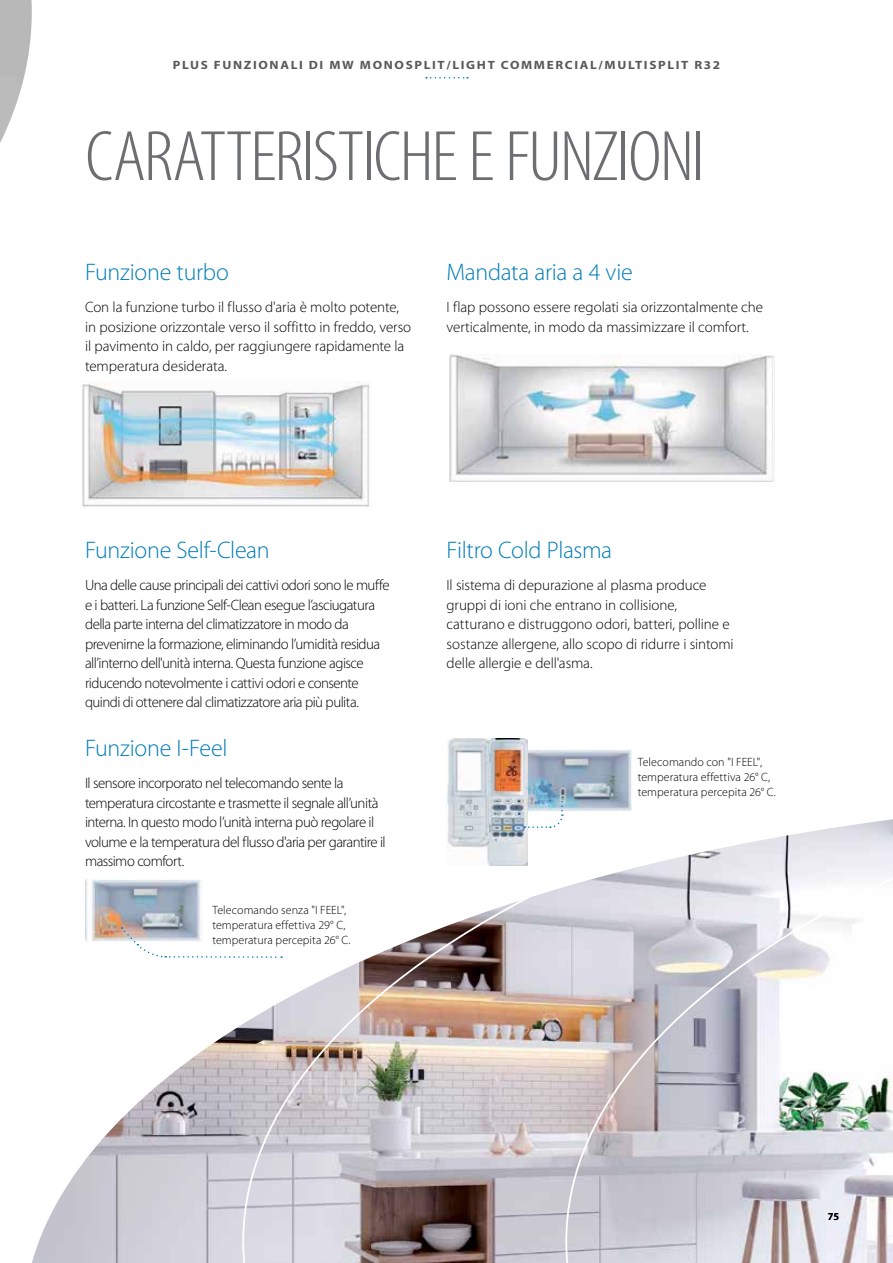
<style>
.page{position:relative;width:893px;height:1263px;background:#fff}
.page>*{position:absolute;margin:0;border:0;box-sizing:border-box;transform-origin:0 0}
.t1{font:300 condensed 72px "Myriad Pro";letter-spacing:-.025em;color:#6d6e71;scale:1.1 1}
.t2{font:300 24px "Myriad Pro";letter-spacing:-.015em;color:#007db7}
.t3{font:300 15px/19.5px "Myriad Pro";letter-spacing:-.025em;color:#000}
.t4{font:300 15px/19.5px "Myriad Pro";letter-spacing:-.005em;color:#000}
.t5{font:300 15px/19.5px "Myriad Pro";color:#000}
.t6{font:300 12px/15px "Myriad Pro";letter-spacing:.005em;color:#000}
.t7{font:700 12px "Myriad Pro";letter-spacing:.125em;color:#58595b;scale:1.1 1}
.t8{font:600 10.5px "Myriad Pro";color:#000}
</style>
<div class="page">
<img style="left:82px;top:382px;width:290px;height:125px">
<img style="left:32px;top:879px;width:209px;height:384px">
<img style="left:0;top:0;width:32px;height:143px">
<img style="left:241px;top:749px;width:652px;height:514px">
<img style="left:449px;top:354px;width:325px;height:128px">
<img style="left:85px;top:880px;width:116px;height:61px">
<svg style="left:122px;top:927px;width:160px;height:31px"></svg>
<img style="left:528px;top:750px;width:103px;height:62px">
<img style="left:446px;top:738px;width:82px;height:127px">
<svg style="left:524px;top:797px;width:39px;height:31px"></svg>
<svg style="left:426px;top:77px;width:42px;height:2px"></svg>
<p class="t7" style="left:173px;top:57px;width:499px">PLUS FUNZIONALI DI MW MONOSPLIT/LIGHT COMMERCIAL/MULTISPLIT R32</p>
<h1 class="t1" style="left:85px;top:114px;width:565px">CARATTERISTICHE E FUNZIONI</h1>
<h2 class="t2" style="left:85px;top:258px;width:145px">Funzione turbo</h2>
<p class="t5" style="left:85px;top:297px;width:328px">Con la funzione turbo il flusso d'aria è molto potente, in posizione orizzontale verso il soffitto in freddo, verso il pavimento in caldo, per raggiungere rapidamente la temperatura desiderata.</p>
<h2 class="t2" style="left:447px;top:258px;width:188px">Mandata aria a 4 vie</h2>
<p class="t4" style="left:447px;top:297px;width:318px">I flap possono essere regolati sia orizzontalmente che verticalmente, in modo da massimizzare il comfort.</p>
<h2 class="t2" style="left:85px;top:536px;width:186px">Funzione Self-Clean</h2>
<p class="t3" style="left:85px;top:575px;width:306px">Una delle cause principali dei cattivi odori sono le muffe e i batteri. La funzione Self-Clean esegue l’asciugatura della parte interna del climatizzatore in modo da prevenirne la formazione, eliminando l’umidità residua all’interno dell'unità interna. Questa funzione agisce riducendo notevolmente i cattivi odori e consente quindi di ottenere dal climatizzatore aria più pulita.</p>
<h2 class="t2" style="left:85px;top:734px;width:144px">Funzione I-Feel</h2>
<p class="t3" style="left:85px;top:773px;width:302px">Il sensore incorporato nel telecomando sente la temperatura circostante e trasmette il segnale all’unità interna. In questo modo l’unità interna può regolare il volume e la temperatura del flusso d'aria per garantire il massimo comfort.</p>
<p class="t6" style="left:212px;top:903px;width:140px">Telecomando senza "I FEEL", temperatura effettiva 29° C, temperatura percepita 26° C.</p>
<h2 class="t2" style="left:447px;top:536px;width:167px">Filtro Cold Plasma</h2>
<p class="t4" style="left:447px;top:575px;width:289px">Il sistema di depurazione al plasma produce gruppi di ioni che entrano in collisione, catturano e distruggono odori, batteri, polline e sostanze allergene, allo scopo di ridurre i sintomi delle allergie e dell'asma.</p>
<p class="t6" style="left:638px;top:754px;width:140px">Telecomando con "I FEEL", temperatura effettiva 26° C, temperatura percepita 26° C.</p>
<p class="t8" style="left:828px;top:1209px;width:13px">75</p>
</div>
